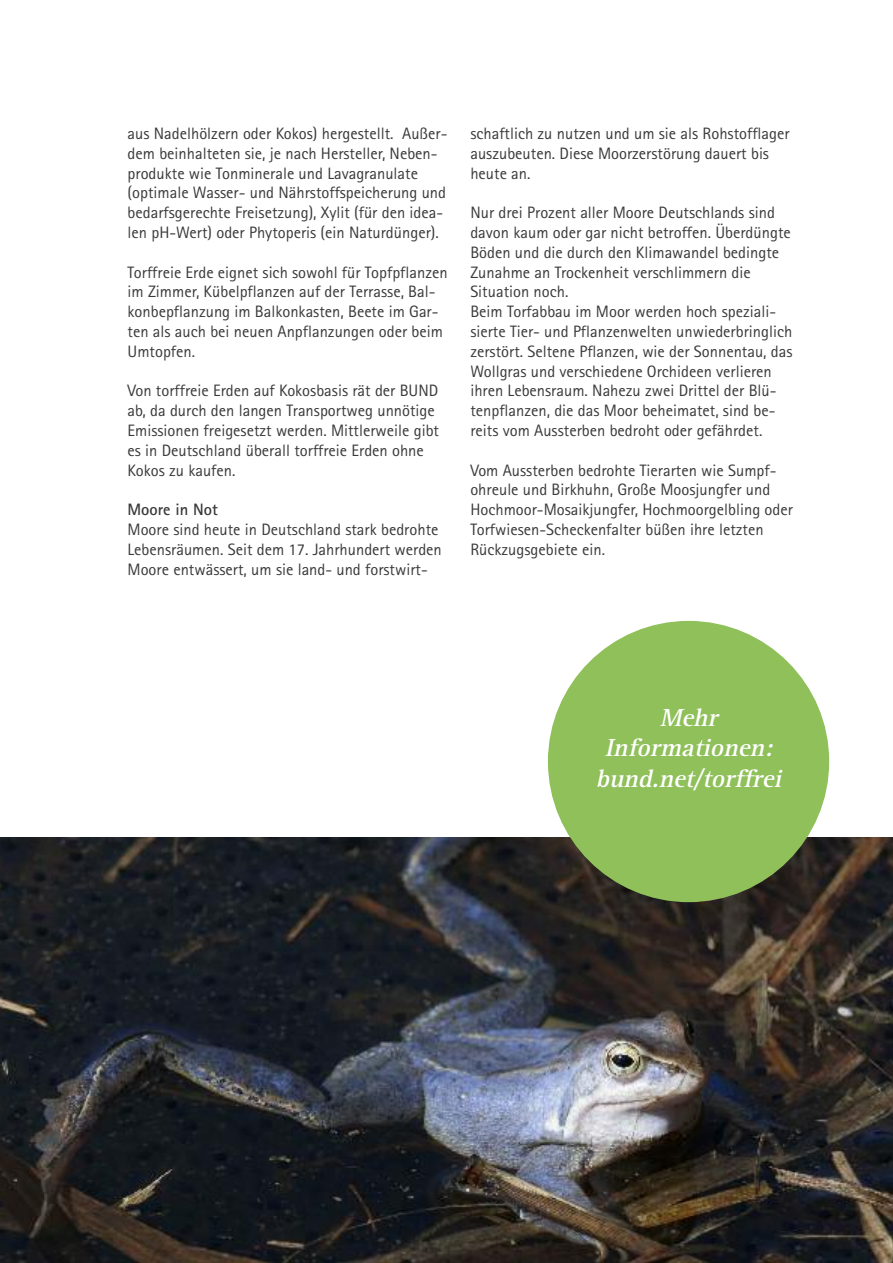
<style>
.page{position:relative;width:893px;height:1263px;background:#fff}
.page>*{position:absolute;margin:0;border:0;box-sizing:border-box;transform-origin:0 0}
.t1{font:italic 700 25.5px/30.6px "Agfa Rotis Serif";color:#fff;text-align:center}
.t2{font:16.5px/19.8px "Agfa Rotis Sans Serif";color:#39383a}
.t3{font:700 16.5px "Agfa Rotis Sans Serif";color:#39383a}
</style>
<div class="page">
<img style="left:0;top:838px;width:893px;height:425px">
<div style="left:548px;top:621px;width:281px;height:281px;background:#8fc05a;border-radius:50%"></div>
<p class="t2" style="left:128px;top:125px;width:321px">aus Nadelhölzern oder Kokos) hergestellt. Außer&shy;dem beinhalteten sie, je nach Hersteller, Neben&shy;produkte wie Tonminerale und Lavagranulate (optimale Wasser- und Nährstoffspeicherung und bedarfsgerechte Freisetzung), Xylit (für den idea&shy;len pH-Wert) oder Phytoperis (ein Naturdünger).</p>
<p class="t2" style="left:128px;top:264px;width:322px">Torffreie Erde eignet sich sowohl für Topfpflanzen im Zimmer, Kübelpflanzen auf der Terrasse, Bal&shy;konbepflanzung im Balkonkasten, Beete im Gar&shy;ten als auch bei neuen Anpflanzungen oder beim Umtopfen.</p>
<p class="t2" style="left:128px;top:383px;width:313px">Von torffreie Erden auf Kokosbasis rät der BUND ab, da durch den langen Transportweg unnötige Emissionen freigesetzt werden. Mittlerweile gibt es in Deutschland überall torffreie Erden ohne Kokos zu kaufen.</p>
<p class="t3" style="left:128px;top:504px;width:92px">Moore in Not</p>
<p class="t2" style="left:128px;top:521px;width:316px">Moore sind heute in Deutschland stark bedrohte<br>Lebensräumen. Seit dem 17. Jahrhundert werden<br>Moore entwässert, um sie land- und forstwirt-</p>
<p class="t2" style="left:470px;top:125px;width:321px">schaftlich zu nutzen und um sie als Rohstofflager auszubeuten. Diese Moorzerstörung dauert bis heute an.</p>
<p class="t2" style="left:470px;top:204px;width:324px">Nur drei Prozent aller Moore Deutschlands sind davon kaum oder gar nicht betroffen. Überdüngte Böden und die durch den Klimawandel bedingte Zunahme an Trockenheit verschlimmern die Situation noch.<br>Beim Torfabbau im Moor werden hoch speziali&shy;sierte Tier- und Pflanzenwelten unwiederbringlich zerstört. Seltene Pflanzen, wie der Sonnentau, das Wollgras und verschiedene Orchideen verlieren ihren Lebensraum. Nahezu zwei Drittel der Blü&shy;tenpflanzen, die das Moor beheimatet, sind be&shy;reits vom Aussterben bedroht oder gefährdet.</p>
<p class="t2" style="left:470px;top:462px;width:324px">Vom Aussterben bedrohte Tierarten wie Sumpf&shy;ohreule und Birkhuhn, Große Moosjungfer und Hochmoor-Mosaikjungfer, Hochmoorgelbling oder Torfwiesen-Scheckenfalter büßen ihre letzten Rückzugsgebiete ein.</p>
<h1 class="t1" style="left:596px;top:705px;width:192px">Mehr<br>Informationen: bund.net/torffrei</h1>
</div>
